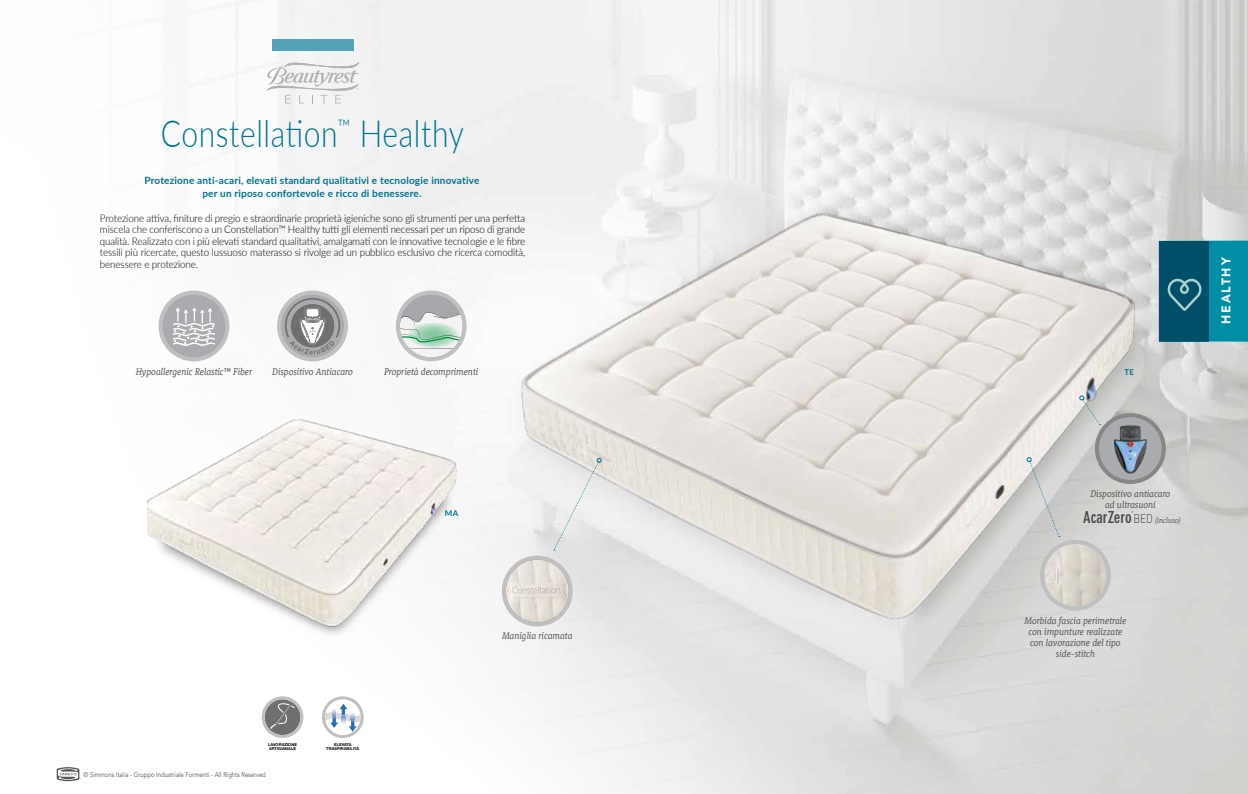
<style>
.page{position:relative;width:1248px;height:794px;background:#fff}
.page>*{position:absolute;margin:0;border:0;box-sizing:border-box;transform-origin:0 0}
.t1{font:300 37.5px "Lato";letter-spacing:.02em;color:#00738e;scale:.8 1}
.t2{font:700 condensed 16.3px "DIN Neuzeit Grotesk Std";color:#565656}
.t3{font:900 12.6px "Avenir";letter-spacing:.155em;color:#fff;scale:.95 1}
.t4{font:300 12.6px "DIN";color:#565656;scale:.79 1}
.t5{font:300 10.5px/11.5px "Lato";letter-spacing:-.01em;color:#000;text-align:justify;scale:.93 1}
.t6{font:italic 10px/11px "Rooney";color:#565656;text-align:center;scale:.85 1}
.t7{font:700 10px/12.8px "Lato";letter-spacing:.02em;color:#00738e;text-align:center}
.t8{font:italic 8px "Rooney";color:#565656;scale:.85 1}
.t9{font:700 8px "Lato";color:#00738e}
.t10{font:7px "Avenir";color:#575756;scale:.85 1}
.t11{font:700 4px/4px "Helvetica Neue";color:#000;text-align:center}
.t12{font:3.8px "DIN";color:#4d8bc9}
</style>
<div class="page">
<img style="left:56px;top:0;width:1191px;height:794px">
<img style="left:482px;top:183px;width:703px;height:462px">
<img style="left:137px;top:428px;width:336px;height:224px">
<img style="left:147px;top:401px;width:316px;height:236px">
<svg style="left:1158px;top:241px;width:89px;height:101px;background:#076f86"></svg>
<svg style="left:553px;top:458px;width:48px;height:92px"></svg>
<svg style="left:504px;top:557px;width:66px;height:67px"></svg>
<img style="left:506px;top:559px;width:62px;height:63px;border-radius:31px">
<div style="left:502px;top:555px;width:70px;height:71px;border:4px solid #c0c0c1;border-radius:50%"></div>
<svg style="left:325px;top:703px;width:36px;height:28px"></svg>
<div style="left:322px;top:696px;width:42px;height:42px;border:3px solid #c0c0c1;border-radius:50%"></div>
<div style="left:265px;top:699px;width:35px;height:36px;background:#6f6f6e;border-radius:18px"></div>
<svg style="left:270px;top:703px;width:25px;height:26px"></svg>
<div style="left:262px;top:696px;width:41px;height:42px;border:3px solid #c0c0c1;border-radius:50%"></div>
<div style="left:272px;top:39px;width:81px;height:12px;background:#53a2b5"></div>
<svg style="left:266px;top:59px;width:93px;height:44px"></svg>
<svg style="left:1026px;top:457px;width:33px;height:80px;background:#cccecd"></svg>
<img style="left:1044px;top:544px;width:62px;height:62px;border-radius:31px">
<div style="left:1039px;top:540px;width:71px;height:70px;border:4px solid #c0c0c1;border-radius:50%"></div>
<svg style="left:1078px;top:395px;width:22px;height:30px"></svg>
<svg style="left:1096px;top:415px;width:67px;height:67px"></svg>
<img style="left:1106px;top:413px;width:48px;height:71px">
<div style="left:1094px;top:413px;width:71px;height:71px;border:4px solid #878786;border-radius:50%"></div>
<div style="left:398px;top:292px;width:66px;height:67px;background:#a7a8ab;border-radius:50%"></div>
<svg style="left:400px;top:312px;width:62px;height:45px"></svg>
<svg style="left:407px;top:323px;width:52px;height:25px"></svg>
<div style="left:396px;top:290px;width:70px;height:71px;border:4px solid #c0c0c1;border-radius:50%"></div>
<div style="left:160px;top:292px;width:67px;height:67px;background:#aaabae;border-radius:50%"></div>
<div style="left:158px;top:290px;width:71px;height:71px;border:4px solid #c0c0c1;border-radius:50%"></div>
<svg style="left:173px;top:308px;width:42px;height:38px"></svg>
<svg style="left:279px;top:292px;width:67px;height:67px"></svg>
<div style="left:277px;top:290px;width:71px;height:71px;border:4px solid #c0c0c1;border-radius:50%"></div>
<svg style="left:284px;top:297px;width:57px;height:57px;background:#a0a1a1"></svg>
<svg style="left:57px;top:766px;width:24px;height:15px"></svg>
<h1 class="t1" style="left:161px;top:108px;width:380px">Constellation<sup>™</sup> Healthy</h1>
<p class="t7" style="left:144px;top:174px;width:336px">Protezione anti-acari, elevati standard qualitativi e tecnologie innovative per un riposo confortevole e ricco di benessere.</p>
<p class="t5" style="left:100px;top:212px;width:459px">Protezione attiva, finiture di pregio e straordinarie proprietà igieniche sono gli strumenti per una perfetta miscela che conferiscono a un Constellation™ Healthy tutti gli elementi necessari per un riposo di grande qualità. Realizzato con i più elevati standard qualitativi, amalgamati con le innovative tecnologie e le fibre tessili più ricercate, questo lussuoso materasso si rivolge ad un pubblico esclusivo che ricerca comodità, benessere e protezione.</p>
<p class="t6" style="left:136px;top:366px;width:138px">Hypoallergenic Relastic™ Fiber</p>
<p class="t6" style="left:272px;top:366px;width:96px">Dispositivo Antiacaro</p>
<p class="t6" style="left:384px;top:365px;width:112px">Proprietà decomprimenti</p>
<p class="t11" style="left:268px;top:742px;width:30px;text-align:left">LAVORAZIONE<br>ARTIGIANALE</p>
<p class="t10" style="left:84px;top:770px;width:216px">© Simmons Italia - Gruppo Industriale Formenti - All Rights Reserved</p>
<p class="t11" style="left:326px;top:742px;width:35px">ELEVATA<br>TRASPIRABILITÀ</p>
<p class="t9" style="left:445px;top:507px;width:15px">MA</p>
<p class="t6" style="left:502px;top:630px;width:85px">Maniglia ricamata</p>
<p class="t9" style="left:1124px;top:366px;width:11px">TE</p>
<p class="t3" style="left:1215px;top:324px;width:72px;rotate:-90deg">HEALTHY</p>
<p class="t6" style="left:1090px;top:487px;width:95px">Dispositivo antiacaro ad ultrasuoni</p>
<h2 class="t2" style="left:1083px;top:507px;width:50px">AcarZero</h2>
<p class="t8" style="left:1154px;top:514px;width:32px">(incluso)</p>
<p class="t12" style="left:1130px;top:510px;width:5px">™</p>
<p class="t4" style="left:1133px;top:510px;width:26px">BED</p>
<p class="t6" style="left:1024px;top:614px;width:121px">Morbida fascia perimetrale con impunture realizzate con lavorazione del tipo side-stitch</p>
</div>
